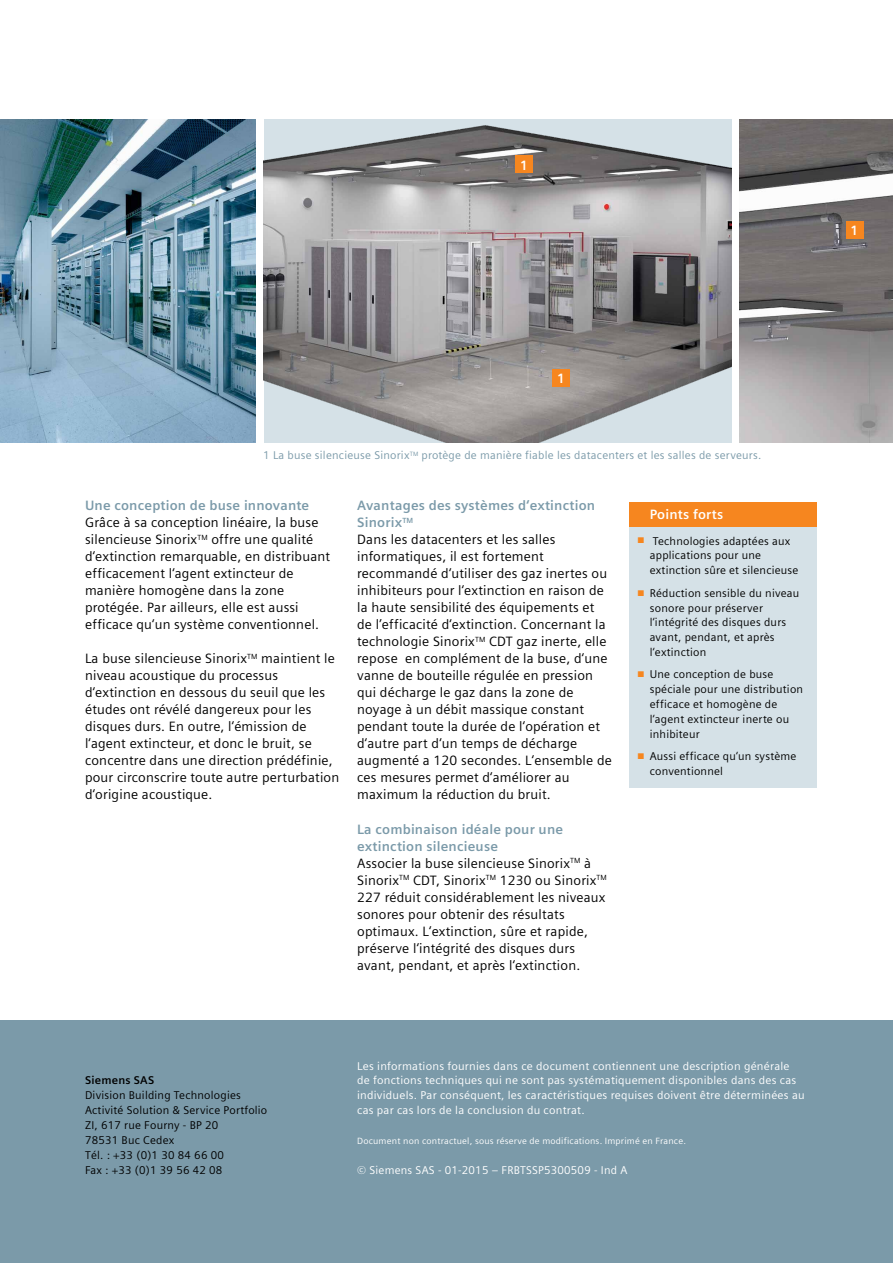
<style>
.page{position:relative;width:893px;height:1263px;background:#fff}
.page>*{position:absolute;margin:0;border:0;box-sizing:border-box;transform-origin:0 0}
.t1{font:13.5px/17px "Siemens Sans";letter-spacing:.015em;color:#000}
.t2{font:700 13.5px "Siemens Sans";letter-spacing:.015em;color:#7b9aa9}
.t3{font:700 13.5px "Siemens Sans";letter-spacing:.015em;color:#fff}
.t4{font:11.25px/14.9px "Siemens Sans";letter-spacing:.02em;color:#000}
.t5{font:11.25px/14.9px "Siemens Sans";letter-spacing:.02em;color:#fff}
.t6{font:11.25px "Siemens Sans";letter-spacing:.02em;color:#7b9aa9}
.t7{font:700 11.25px "Siemens Sans";letter-spacing:.02em;color:#000}
.t8{font:9px "Siemens Sans";letter-spacing:.02em;color:#fff}
.s1{font-weight:700;color:#7b9aa9}
.s2{color:#f6861f}
</style>
<div class="page">
<div style="left:0;top:1020px;width:893px;height:243px;background:#7b9aa9"></div>
<img style="left:0;top:119px;width:255px;height:323px">
<img style="left:264px;top:125px;width:467px;height:317px">
<img style="left:740px;top:119px;width:153px;height:323px">
<div style="left:516px;top:156px;width:17px;height:17px;background:#f6861f"></div>
<div style="left:553px;top:369px;width:17px;height:17px;background:#f6861f"></div>
<div style="left:846px;top:221px;width:17px;height:17px;background:#f6861f"></div>
<div style="left:629px;top:502px;width:187px;height:25px;background:#f6861f"></div>
<div style="left:629px;top:527px;width:187px;height:261px;background:#d5e1e7"></div>
<p class="t3" style="left:520px;top:157px;width:9px">1</p>
<p class="t3" style="left:850px;top:223px;width:9px">1</p>
<p class="t3" style="left:557px;top:371px;width:9px">1</p>
<p class="t6" style="left:263px;top:449px;width:499px">1 La buse silencieuse Sinorix<sup>TM</sup> protège de manière fiable les datacenters et les salles de serveurs.</p>
<p class="t2" style="left:85px;top:498px;width:226px">Une conception de buse innovante</p>
<p class="t1" style="left:85px;top:514px;width:247px">Grâce à sa conception linéaire, la buse silencieuse Sinorix<sup>TM</sup> offre une qualité d‘extinction remarquable, en distribuant efficacement l‘agent extincteur de manière homogène dans la zone protégée. Par ailleurs, elle est aussi efficace qu‘un système conventionnel.</p>
<p class="t1" style="left:85px;top:650px;width:256px">La buse silencieuse Sinorix<sup>TM</sup> maintient le niveau acoustique du processus d‘extinction en dessous du seuil que les études ont révélé dangereux pour les disques durs. En outre, l‘émission de l‘agent extincteur, et donc le bruit, se concentre dans une direction prédéfinie, pour circonscrire toute autre perturbation d‘origine acoustique.</p>
<p class="t1" style="left:357px;top:497px;width:256px"><span class="s1">Avantages des systèmes d‘extinction Sinorix</span><sup>TM<br></sup>Dans les datacenters et les salles informatiques, il est fortement recommandé d‘utiliser des gaz inertes ou inhibiteurs pour l‘extinction en raison de la haute sensibilité des équipements et de l’efficacité d‘extinction. Concernant la technologie Sinorix<sup>TM</sup> CDT gaz inerte, elle repose en complément de la buse, d‘une vanne de bouteille régulée en pression qui décharge le gaz dans la zone de noyage à un débit massique constant pendant toute la durée de l‘opération et d‘autre part d‘un temps de décharge augmenté a 120 secondes. L‘ensemble de ces mesures permet d‘améliorer au maximum la réduction du bruit.</p>
<p class="t1" style="left:357px;top:820px;width:251px"><span class="s1">La combinaison idéale pour une extinction silencieuse<br></span>Associer la buse silencieuse Sinorix<sup>TM</sup> à Sinorix<sup>TM</sup> CDT, Sinorix<sup>TM</sup> 1230 ou Sinorix<sup>TM </sup>227 réduit considérablement les niveaux sonores pour obtenir des résultats optimaux. L‘extinction, sûre et rapide, préserve l‘intégrité des disques durs avant, pendant, et après l‘extinction.</p>
<p class="t3" style="left:650px;top:507px;width:75px">Points forts</p>
<p class="t4" style="left:650px;top:533px;width:150px;text-indent:-12px"><span class="s2">■</span> ■Technologies adaptées aux applications pour une extinction sûre et silencieuse</p>
<p class="t4" style="left:650px;top:585px;width:151px;text-indent:-12px"><span class="s2">■</span> Réduction sensible du niveau sonore pour préserver l‘intégrité des disques durs avant, pendant, et après l‘extinction</p>
<p class="t4" style="left:650px;top:667px;width:155px;text-indent:-12px"><span class="s2">■</span> Une conception de buse spéciale pour une distribution efficace et homogène de l‘agent extincteur inerte ou inhibiteur</p>
<p class="t4" style="left:650px;top:749px;width:148px;text-indent:-12px"><span class="s2">■</span> Aussi efficace qu‘un système conventionnel</p>
<p class="t7" style="left:85px;top:1074px;width:71px">Siemens SAS</p>
<p class="t4" style="left:85px;top:1088px;width:184px">Division Building Technologies<br>Activité Solution &amp; Service Portfolio<br>ZI, 617 rue Fourny - BP 20<br>78531 Buc Cedex<br>Tél. : +33 (0)1 30 84 66 00<br>Fax : +33 (0)1 39 56 42 08</p>
<p class="t5" style="left:357px;top:1058px;width:449px">Les informations fournies dans ce document contiennent une description générale de fonctions techniques qui ne sont pas systématiquement disponibles dans des cas individuels. Par conséquent, les caractéristiques requises doivent être déterminées au cas par cas lors de la conclusion du contrat.</p>
<p class="t8" style="left:357px;top:1136px;width:330px">Document non contractuel, sous réserve de modifications. Imprimé en France.</p>
<p class="t5" style="left:357px;top:1162px;width:272px">© Siemens SAS - 01-2015 – FRBTSSP5300509 - Ind A</p>
</div>
